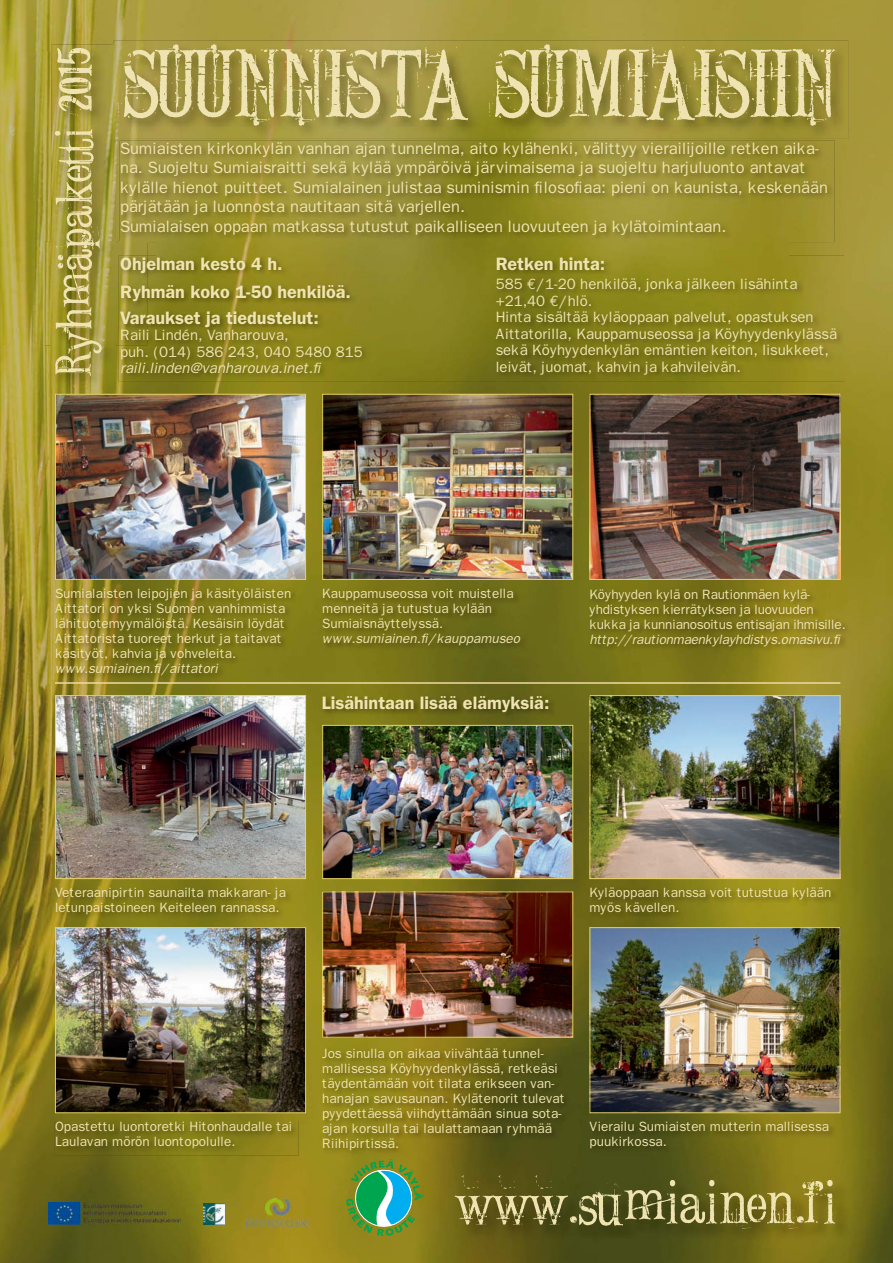
<style>
.page{position:relative;width:893px;height:1263px;background:#fff}
.page>*{position:absolute;margin:0;border:0;box-sizing:border-box;transform-origin:0 0}
.t1{font:94.8px "Conrad Veidt";color:#efe4b1}
.t2{font:60px "Conrad Veidt";color:#efe4b1}
.t3{font:51.45px "Conrad Veidt";letter-spacing:-.01em;color:#efe4b1}
.t4{font:600 18px/28.5px "Franklin Gothic";color:#efe4b1}
.t5{font:16.5px/19.5px "Franklin Gothic";color:#efe4b1}
.t6{font:15px/16.5px "Franklin Gothic";color:#efe4b1}
.t7{font:italic 15px "Franklin Gothic";color:#efe4b1}
.t8{font:13.5px/15px "Franklin Gothic";color:#efe4b1}
.t9{font:italic 13.5px "Franklin Gothic";color:#efe4b1}
.s1{font-family:"Euro Mono"}
</style>
<div class="page">
<img style="left:0;top:0;width:893px;height:52px">
<img style="left:0;top:52px;width:52px;height:1211px">
<img style="left:841px;top:52px;width:52px;height:1211px">
<img style="left:116px;top:139px;width:725px;height:18px">
<img style="left:116px;top:157px;width:41px;height:98px">
<img style="left:788px;top:157px;width:53px;height:98px">
<img style="left:157px;top:242px;width:631px;height:13px">
<img style="left:105px;top:346px;width:52px;height:917px">
<img style="left:52px;top:388px;width:53px;height:875px">
<img style="left:157px;top:382px;width:631px;height:618px">
<img style="left:788px;top:382px;width:53px;height:881px">
<img style="left:157px;top:1000px;width:210px;height:263px">
<img style="left:367px;top:1000px;width:222px;height:52px">
<img style="left:526px;top:1052px;width:262px;height:211px">
<img style="left:367px;top:1157px;width:159px;height:106px">
<img style="left:455px;top:1175px;width:396px;height:70px">
<img style="left:204px;top:1203px;width:21px;height:21px">
<img style="left:49px;top:1202px;width:137px;height:22px">
<img style="left:247px;top:1199px;width:62px;height:28px">
<img style="left:321px;top:1047px;width:250px;height:110px">
<img style="left:324px;top:727px;width:247px;height:150px">
<div style="left:322px;top:725px;width:251px;height:154px;border:1px solid #e7d164"></div>
<img style="left:324px;top:893px;width:247px;height:142px">
<div style="left:322px;top:891px;width:251px;height:146px;border:1px solid #e7d164"></div>
<img style="left:114px;top:41px;width:734px;height:98px">
<img style="left:117px;top:44px;width:719px;height:82px">
<img style="left:54px;top:587px;width:243px;height:96px">
<img style="left:321px;top:587px;width:206px;height:66px">
<img style="left:54px;top:887px;width:238px;height:34px">
<img style="left:588px;top:588px;width:264px;height:66px">
<svg style="left:346px;top:1159px;width:77px;height:77px;background:#5ea060"></svg>
<img style="left:51px;top:45px;width:65px;height:343px">
<img style="left:114px;top:45px;width:2px;height:94px">
<img style="left:45px;top:242px;width:103px;height:104px">
<svg style="left:58px;top:255px;width:5px;height:14px"></svg>
<img style="left:120px;top:141px;width:714px;height:101px">
<svg style="left:120px;top:242px;width:28px;height:1px"></svg>
<img style="left:119px;top:255px;width:725px;height:127px">
<img style="left:119px;top:255px;width:29px;height:91px">
<img style="left:321px;top:694px;width:235px;height:25px">
<img style="left:57px;top:396px;width:247px;height:182px">
<div style="left:55px;top:394px;width:251px;height:186px;border:1px solid #e7d164"></div>
<img style="left:591px;top:396px;width:247px;height:182px">
<div style="left:589px;top:394px;width:251px;height:186px;border:1px solid #e7d164"></div>
<img style="left:54px;top:1121px;width:244px;height:34px">
<img style="left:57px;top:929px;width:247px;height:182px">
<div style="left:55px;top:927px;width:251px;height:186px;border:1px solid #e7d164"></div>
<img style="left:588px;top:1121px;width:247px;height:34px">
<img style="left:591px;top:929px;width:247px;height:182px">
<div style="left:589px;top:927px;width:251px;height:186px;border:1px solid #e7d164"></div>
<img style="left:589px;top:886px;width:249px;height:36px">
<img style="left:591px;top:697px;width:247px;height:180px">
<div style="left:589px;top:695px;width:251px;height:184px;border:1px solid #e7d164"></div>
<img style="left:324px;top:396px;width:247px;height:182px">
<div style="left:322px;top:394px;width:251px;height:186px;border:1px solid #e7d164"></div>
<img style="left:57px;top:697px;width:247px;height:180px">
<div style="left:55px;top:695px;width:251px;height:184px;border:1px solid #e7d164"></div>
<hr style="left:55px;top:682px;width:785px;height:2px;background:#f1d9a5">
<h3 class="t3" style="left:44px;top:374px;width:329px;rotate:-90deg">Ryhmapaketti 2015</h3>
<h1 class="t1" style="left:125px;top:30px;width:714px">SUUNNISTA SUMIAISIIN</h1>
<p class="t5" style="left:120px;top:138px;width:709px">Sumiaisten kirkonkylän vanhan ajan tunnelma, aito kylähenki, välittyy vierailijoille retken aika&shy;na. Suojeltu Sumiaisraitti sekä kylää ympäröivä järvimaisema ja suojeltu harjuluonto antavat kylälle hienot puitteet. Sumialainen julistaa suminismin filosofiaa: pieni on kaunista, keskenään pärjätään ja luonnosta nautitaan sitä varjellen.<br>Sumialaisen oppaan matkassa tutustut paikalliseen luovuuteen ja kylätoimintaan.</p>
<h3 class="t4" style="left:120px;top:249px;width:232px">Ohjelman kesto 4 h.<br>Ryhmän koko 1-50 henkilöä.</h3>
<h3 class="t4" style="left:120px;top:303px;width:200px">Varaukset ja tiedustelut:</h3>
<p class="t6" style="left:120px;top:327px;width:244px">Raili Lindén, Vanharouva,<br>puh. (014) 586 243, 040 5480 815</p>
<p class="t7" style="left:120px;top:359px;width:203px">raili.linden@vanharouva.inet.fi</p>
<h3 class="t4" style="left:496px;top:249px;width:111px">Retken hinta:</h3>
<p class="t6" style="left:496px;top:276px;width:343px">585 <span class="s1">€</span>/1-20 henkilöä, jonka jälkeen lisähinta +21,40 <span class="s1">€</span>/hlö.<br>Hinta sisältää kyläoppaan palvelut, opastuksen Aittatorilla, Kauppamuseossa ja Köyhyydenkylässä sekä Köyhyydenkylän emäntien keiton, lisukkeet, leivät, juomat, kahvin ja kahvileivän.</p>
<p class="t8" style="left:55px;top:586px;width:238px">Sumialaisten leipojien ja käsityöläisten Aittatori on yksi Suomen vanhimmista lähituotemyymälöistä. Kesäisin löydät Aittatorista tuoreet herkut ja taitavat käsityöt, kahvia ja vohveleita.</p>
<p class="t9" style="left:55px;top:660px;width:165px">www.sumiainen.fi/aittatori</p>
<p class="t8" style="left:322px;top:586px;width:193px">Kauppamuseossa voit muistella menneitä ja tutustua kylään<br>Sumiaisnäyttelyssä.</p>
<p class="t9" style="left:322px;top:630px;width:199px">www.sumiainen.fi/kauppamuseo</p>
<h3 class="t4" style="left:322px;top:688px;width:229px">Lisähintaan lisää elämyksiä:</h3>
<p class="t8" style="left:589px;top:587px;width:258px">Köyhyyden kylä on Rautionmäen kylä&shy;yhdistyksen kierrätyksen ja luovuuden kukka ja kunnianosoitus entisajan ihmisille.</p>
<p class="t9" style="left:589px;top:631px;width:253px">http://rautionmaenkylayhdistys.omasivu.fi</p>
<p class="t8" style="left:55px;top:885px;width:232px">Veteraanipirtin saunailta makkaran- ja letunpaistoineen Keiteleen rannassa.</p>
<p class="t8" style="left:589px;top:885px;width:243px">Kyläoppaan kanssa voit tutustua kylään myös kävellen.</p>
<p class="t8" style="left:322px;top:1046px;width:244px">Jos sinulla on aikaa viivähtää tunnel&shy;mallisessa Köyhyydenkylässä, retkeäsi täydentämään voit tilata erikseen van&shy;hanajan savusaunan. Kylätenorit tulevat pyydettäessä viihdyttämään sinua sota&shy;ajan korsulla tai laulattamaan ryhmää Riihipirtissä.</p>
<p class="t8" style="left:55px;top:1119px;width:239px">Opastettu luontoretki Hitonhaudalle tai<br>Laulavan mörön luontopolulle.</p>
<p class="t8" style="left:589px;top:1119px;width:241px">Vierailu Sumiaisten mutterin mallisessa puukirkossa.</p>
<h2 class="t2" style="left:458px;top:1167px;width:381px">www.sumiainen.fi</h2>
</div>
